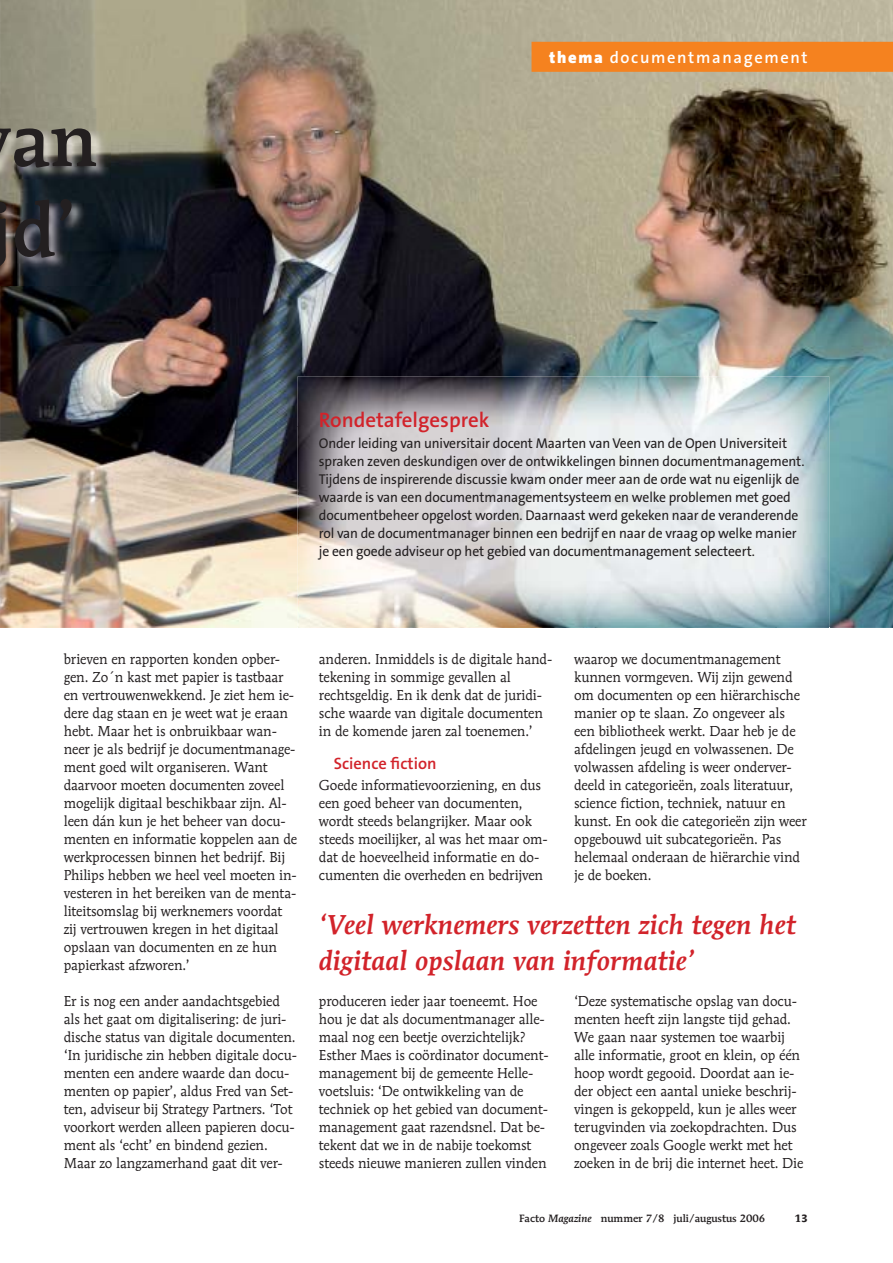
<style>
.page{position:relative;width:893px;height:1263px;background:#fff}
.page>*{position:absolute;margin:0;border:0;box-sizing:border-box;transform-origin:0 0}
.t1{font:500 75px/90px "Mendoza Roman";color:#231f20}
.t2{font:italic 500 27px/36px "Mendoza Roman";color:#d2232a}
.t3{font:600 21px "The Sans B6";color:#d2232a}
.t4{font:600 16.5px "The Sans B6";letter-spacing:.1em;color:#fff}
.t5{font:600 16.5px "The Sans B6";color:#d2232a}
.t6{font:14.25px/18px "Mendoza Roman";letter-spacing:-.01em;color:#231f20;scale:.96 1}
.t7{font:14.25px/18px "The Sans B5 Plain";letter-spacing:-.01em;color:#231f20;scale:.96 1}
.t8{font:500 10.5px "Mendoza Roman";color:#231f20}
.t9{font:700 10.5px "Mendoza Roman";color:#231f20}
.s1{font-family:"The Sans B9";font-weight:900}
.s2{font-style:italic}
</style>
<div class="page">
<img style="left:0;top:0;width:893px;height:628px">
<div style="left:531px;top:42px;width:362px;height:30px;background:#f5821f"></div>
<img style="left:0;top:108px;width:110px;height:178px">
<img style="left:351px;top:427px;width:425px;height:198px">
<img style="left:298px;top:376px;width:531px;height:51px">
<img style="left:298px;top:426px;width:53px;height:202px">
<img style="left:776px;top:426px;width:53px;height:202px">
<img style="left:350px;top:625px;width:426px;height:3px">
<h1 class="t1" style="left:11px;top:100px;width:88px">an d’</h1>
<p class="t4" style="left:549px;top:49px;width:260px"><span class="s1">thema</span> documentmanagement</p>
<h3 class="t3" style="left:319px;top:410px;width:172px">Rondetafelgesprek</h3>
<p class="t7" style="left:319px;top:435px;width:507px">Onder leiding van universitair docent Maarten van Veen van de Open Universiteit spraken zeven deskundigen over de ontwikkelingen binnen documentmanagement.<br>Tijdens de inspirerende discussie kwam onder meer aan de orde wat nu eigenlijk de waarde is van een documentmanagementsysteem en welke problemen met goed documentbeheer opgelost worden. Daarnaast werd gekeken naar de veranderende rol van de documentmanager binnen een bedrijf en naar de vraag op welke manier je een goede adviseur op het gebied van documentmanagement selecteert.</p>
<p class="t6" style="left:64px;top:651px;width:245px">brieven en rapporten konden opber&shy;gen. Zo´n kast met papier is tastbaar en vertrouwenwekkend. Je ziet hem ie&shy;dere dag staan en je weet wat je eraan hebt. Maar het is onbruikbaar wan&shy;neer je als bedrijf je documentmanage&shy;ment goed wilt organiseren. Want daarvoor moeten documenten zoveel mogelijk digitaal beschikbaar zijn. Al&shy;leen dán kun je het beheer van docu&shy;menten en informatie koppelen aan de werkprocessen binnen het bedrijf. Bij Philips hebben we heel veel moeten in&shy;vesteren in het bereiken van de menta&shy;liteitsomslag bij werknemers voordat zij vertrouwen kregen in het digitaal opslaan van documenten en ze hun papierkast afzworen.’</p>
<p class="t6" style="left:64px;top:993px;width:244px">Er is nog een ander aandachtsgebied als het gaat om digitalisering: de juri&shy;dische status van digitale documenten. ‘In juridische zin hebben digitale docu&shy;menten een andere waarde dan docu&shy;menten op papier’, aldus Fred van Set&shy;ten, adviseur bij Strategy Partners. ‘Tot voorkort werden alleen papieren docu&shy;ment als ‘echt’ en bindend gezien.<br>Maar zo langzamerhand gaat dit ver-</p>
<p class="t6" style="left:319px;top:651px;width:245px">anderen. Inmiddels is de digitale hand&shy;tekening in sommige gevallen al rechtsgeldig. En ik denk dat de juridi&shy;sche waarde van digitale documenten in de komende jaren zal toenemen.’</p>
<p class="t5" style="left:334px;top:756px;width:104px">Science fiction</p>
<p class="t6" style="left:319px;top:777px;width:240px">Goede informatievoorziening, en dus een goed beheer van documenten, wordt steeds belangrijker. Maar ook steeds moeilijker, al was het maar om&shy;dat de hoeveelheid informatie en do&shy;cumenten die overheden en bedrijven</p>
<p class="t6" style="left:574px;top:651px;width:244px">waarop we documentmanagement kunnen vormgeven. Wij zijn gewend om documenten op een hiërarchische manier op te slaan. Zo ongeveer als een bibliotheek werkt. Daar heb je de afdelingen jeugd en volwassenen. De volwassen afdeling is weer onderver&shy;deeld in categorieën, zoals literatuur, science fiction, techniek, natuur en kunst. En ook die categorieën zijn weer opgebouwd uit subcategorieën. Pas helemaal onderaan de hiërarchie vind je de boeken.</p>
<h2 class="t2" style="left:319px;top:909px;width:479px">‘Veel werknemers verzetten zich tegen het digitaal opslaan van informatie’</h2>
<p class="t6" style="left:319px;top:993px;width:241px">produceren ieder jaar toeneemt. Hoe hou je dat als documentmanager alle&shy;maal nog een beetje overzichtelijk?<br>Esther Maes is coördinator document&shy;management bij de gemeente Helle&shy;voetsluis: ‘De ontwikkeling van de techniek op het gebied van document&shy;management gaat razendsnel. Dat be&shy;tekent dat we in de nabije toekomst steeds nieuwe manieren zullen vinden</p>
<p class="t6" style="left:574px;top:993px;width:241px">‘Deze systematische opslag van docu&shy;menten heeft zijn langste tijd gehad.<br>We gaan naar systemen toe waarbij alle informatie, groot en klein, op één hoop wordt gegooid. Doordat aan ie&shy;der object een aantal unieke beschrij&shy;vingen is gekoppeld, kun je alles weer terugvinden via zoekopdrachten. Dus ongeveer zoals Google werkt met het zoeken in de brij die internet heet. Die</p>
<p class="t8" style="left:519px;top:1214px;width:248px">Facto <span class="s2">Magazine</span> nummer 7/8 juli/augustus 2006</p>
<p class="t9" style="left:794px;top:1214px;width:15px">13</p>
</div>
